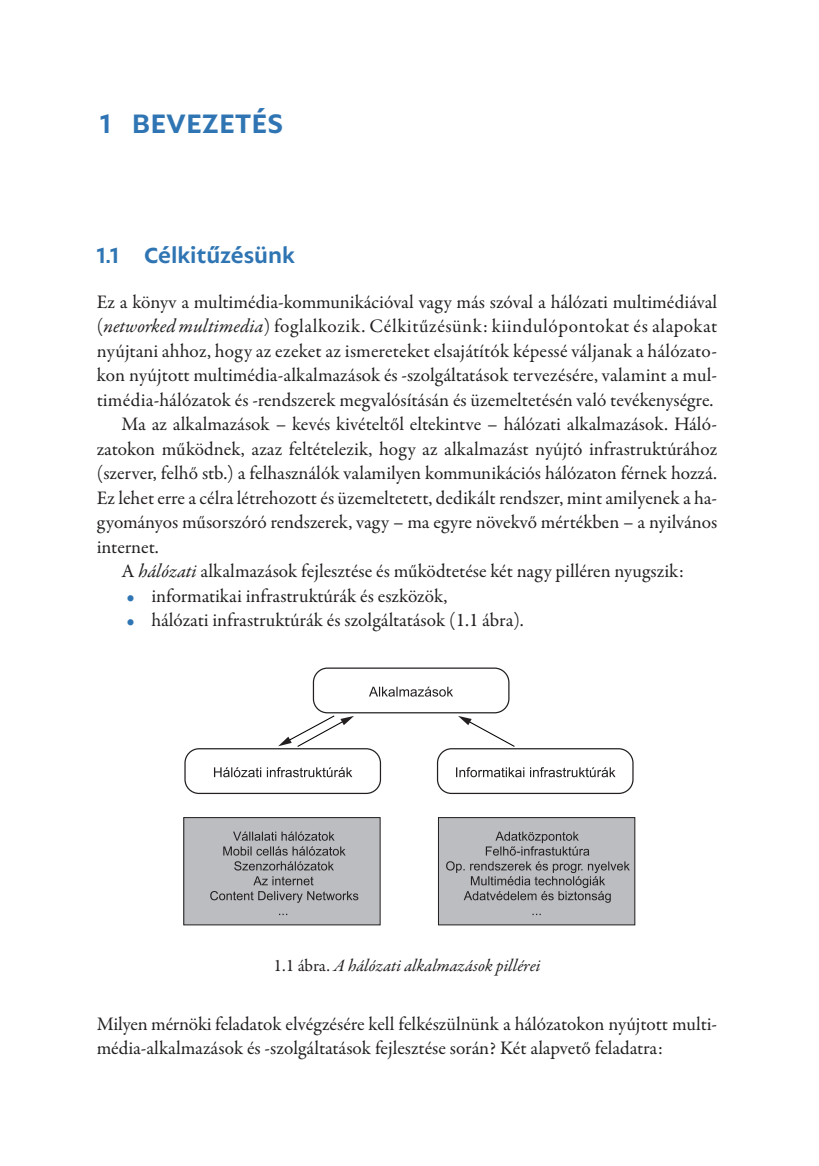
<style>
.page{position:relative;width:819px;height:1166px;background:#fff}
.page>*{position:absolute;margin:0;border:0;box-sizing:border-box;transform-origin:0 0}
.t1{font:700 28.88px "Autor";letter-spacing:.01em;color:#2f75b3}
.t2{font:700 23.62px "Autor";color:#2f75b3}
.t3{font:19.25px/24.5px "Garamond Premr Pro";color:#231f20}
.t4{font:19.25px "Garamond Premr Pro";letter-spacing:.03em;color:#231f20}
.t5{font:italic 17.5px "Garamond Premr Pro";color:#231f20}
.s1{color:#2e74b5}
.s2{font-style:italic}
.s3{color:#2f75b3}
.s4{font-style:normal}
</style>
<div class="page">
<svg style="left:369px;top:687px;width:84px;height:10px"></svg>
<div style="left:313px;top:667px;width:196px;height:46px;border:1px solid #231f20;border-radius:14px"></div>
<svg style="left:214px;top:767px;width:138px;height:10px"></svg>
<div style="left:184px;top:748px;width:197px;height:46px;border:1px solid #231f20;border-radius:14px"></div>
<svg style="left:456px;top:767px;width:159px;height:10px"></svg>
<div style="left:437px;top:748px;width:196px;height:46px;border:1px solid #231f20;border-radius:14px"></div>
<svg style="left:278px;top:715px;width:76px;height:32px"></svg>
<svg style="left:458px;top:716px;width:57px;height:31px"></svg>
<div style="left:184px;top:817px;width:196px;height:108px;background:#bbbdc0"></div>
<div style="left:184px;top:817px;width:196px;height:108px;border:1px solid #231f20"></div>
<svg style="left:223px;top:831px;width:122px;height:24px"></svg>
<svg style="left:234px;top:861px;width:100px;height:9px"></svg>
<svg style="left:253px;top:876px;width:60px;height:9px"></svg>
<svg style="left:210px;top:891px;width:148px;height:12px"></svg>
<div style="left:438px;top:817px;width:196px;height:108px;background:#bbbdc0"></div>
<div style="left:438px;top:817px;width:197px;height:108px;border:1px solid #231f20"></div>
<svg style="left:486px;top:831px;width:103px;height:24px"></svg>
<svg style="left:446px;top:861px;width:183px;height:42px"></svg>
<h1 class="t1" style="left:100px;top:106px;width:185px"><span class="s1">1</span> BEVEZETÉS</h1>
<p class="t2" style="left:97px;top:241px;width:199px">1.1 Célkitűzésünk</p>
<p class="t3" style="left:97px;top:290px;width:622px">Ez a könyv a multimédia-kommunikációval vagy más szóval a hálózati multimédiával</p>
<p class="t4" style="left:97px;top:315px;width:622px">(<span class="s2">networked multimedia</span>) foglalkozik. Célkitűzésünk: kiindulópontokat és alapokat</p>
<p class="t3" style="left:97px;top:339px;width:622px">nyújtani ahhoz, hogy az ezeket az ismereteket elsajátítók képessé váljanak a hálózato-</p>
<p class="t3" style="left:97px;top:363px;width:622px">kon nyújtott multimédia-alkalmazások és -szolgáltatások tervezésére, valamint a mul-</p>
<p class="t3" style="left:97px;top:388px;width:618px">timédia-hálózatok és -rendszerek megvalósításán és üzemeltetésén való tevékenységre.</p>
<p class="t3" style="left:122px;top:412px;width:597px">Ma az alkalmazások – kevés kivételtől eltekintve – hálózati alkalmazások. Háló-</p>
<p class="t3" style="left:97px;top:437px;width:622px">zatokon működnek, azaz feltételezik, hogy az alkalmazást nyújtó infrastruktúrához</p>
<p class="t3" style="left:97px;top:461px;width:622px">(szerver, felhő stb.) a felhasználók valamilyen kommunikációs hálózaton férnek hozzá.</p>
<p class="t3" style="left:97px;top:486px;width:622px">Ez lehet erre a célra létrehozott és üzemeltetett, dedikált rendszer, mint amilyenek a ha-</p>
<p class="t3" style="left:97px;top:510px;width:622px">gyományos műsorszóró rendszerek, vagy – ma egyre növekvő mértékben – a nyilvános</p>
<p class="t3" style="left:97px;top:535px;width:64px">internet.</p>
<p class="t3" style="left:122px;top:559px;width:563px">A <span class="s2">hálózati</span> alkalmazások fejlesztése és működtetése két nagy pilléren nyugszik:</p>
<p class="t3" style="left:126px;top:584px;width:322px"><span class="s3">•</span> informatikai infrastruktúrák és eszközök,</p>
<p class="t3" style="left:126px;top:608px;width:399px"><span class="s3">•</span> hálózati infrastruktúrák és szolgáltatások (1.1 ábra).</p>
<p class="t5" style="left:273px;top:954px;width:268px"><span class="s4">1.1 ábra.</span> A hálózati alkalmazások pillérei</p>
<p class="t3" style="left:97px;top:1012px;width:622px">Milyen mérnöki feladatok elvégzésére kell felkészülnünk a hálózatokon nyújtott multi&shy;média-alkalmazások és -szolgáltatások fejlesztése során? Két alapvető feladatra:</p>
</div>
